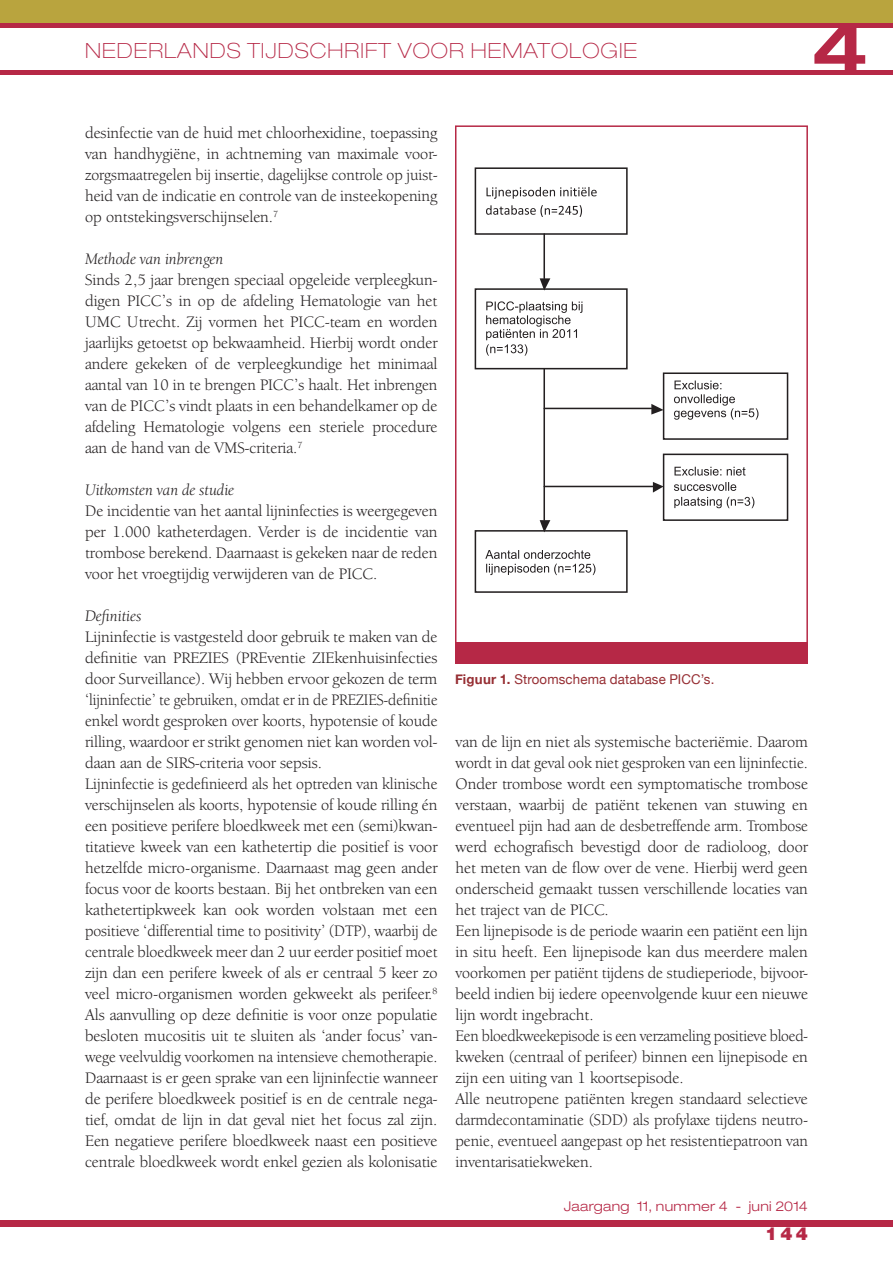
<style>
.page{position:relative;width:893px;height:1263px;background:#fff}
.page>*{position:absolute;margin:0;border:0;box-sizing:border-box;transform-origin:0 0}
.t1{font:700 expanded 69px "Helvetica Neue LT Std";color:#b62846}
.t2{font:100 expanded 21px "Helvetica Neue LT Std";letter-spacing:.05em;color:#b62846}
.t3{font:900 18px "Helvetica Neue LT Std";color:#b62846}
.t4{font:16.5px/21px "Berkeley Oldstyle IT Cby BT";color:#231f20;text-align:justify}
.t5{font:italic 16.5px "Berkeley Oldstyle IT Cby BT";color:#231f20}
.t6{font:13.5px "Helvetica Neue";letter-spacing:.01em;color:#962e33}
.t7{font:300 expanded 13.5px "Helvetica Neue LT Std";letter-spacing:.02em;color:#b62846}
.s1{font-weight:700}
</style>
<div class="page">
<div style="left:0;top:0;width:893px;height:23px;background:#b9a43e"></div>
<div style="left:0;top:1220px;width:893px;height:7px;background:#b62846"></div>
<hr style="left:0;top:70px;width:893px;height:4px;background:#b62846">
<div style="left:0;top:23px;width:893px;height:5px;background:#b62846"></div>
<div style="left:475px;top:167px;width:153px;height:68px;border:2px solid #231f20"></div>
<svg style="left:486px;top:187px;width:111px;height:12px"></svg>
<svg style="left:486px;top:205px;width:96px;height:12px"></svg>
<div style="left:475px;top:288px;width:153px;height:81px;border:2px solid #231f20"></div>
<svg style="left:486px;top:301px;width:96px;height:55px"></svg>
<div style="left:475px;top:530px;width:153px;height:63px;border:2px solid #231f20"></div>
<svg style="left:485px;top:550px;width:110px;height:25px"></svg>
<div style="left:663px;top:372px;width:125px;height:68px;border:2px solid #231f20"></div>
<svg style="left:674px;top:381px;width:84px;height:39px"></svg>
<hr style="left:543px;top:234px;width:2px;height:44px;background:#231f20">
<svg style="left:540px;top:278px;width:10px;height:13px"></svg>
<hr style="left:543px;top:369px;width:2px;height:151px;background:#231f20">
<svg style="left:540px;top:520px;width:10px;height:12px"></svg>
<hr style="left:544px;top:408px;width:107px;height:1px;background:#231f20">
<svg style="left:651px;top:404px;width:13px;height:11px"></svg>
<hr style="left:544px;top:486px;width:109px;height:1px;background:#231f20">
<svg style="left:653px;top:482px;width:10px;height:11px"></svg>
<div style="left:663px;top:454px;width:125px;height:67px;border:2px solid #231f20"></div>
<svg style="left:674px;top:467px;width:72px;height:9px"></svg>
<svg style="left:674px;top:482px;width:62px;height:9px"></svg>
<svg style="left:674px;top:497px;width:80px;height:11px"></svg>
<div style="left:455px;top:125px;width:353px;height:522px;border:2px solid #b62846"></div>
<div style="left:455px;top:643px;width:353px;height:21px;background:#b62846"></div>
<p class="t2" style="left:85px;top:38px;width:554px">NEDERLANDS TIJDSCHRIFT VOOR HEMATOLOGIE</p>
<h1 class="t1" style="left:812px;top:5px;width:58px">4</h1>
<p class="t4" style="left:85px;top:122px;width:354px">desinfectie van de huid met chloorhexidine, toepassing van handhygiëne, in achtneming van maximale voor&shy;zorgsmaatregelen bij insertie, dagelijkse controle op juist&shy;heid van de indicatie en controle van de insteekopening op ontstekingsverschijnselen.<sup>7</sup></p>
<p class="t5" style="left:85px;top:249px;width:140px">Methode van inbrengen</p>
<p class="t4" style="left:85px;top:269px;width:354px">Sinds 2,5 jaar brengen speciaal opgeleide verpleegkun&shy;digen PICC’s in op de afdeling Hematologie van het UMC Utrecht. Zij vormen het PICC-team en worden jaarlijks getoetst op bekwaamheid. Hierbij wordt onder andere gekeken of de verpleegkundige het minimaal aantal van 10 in te brengen PICC’s haalt. Het inbrengen van de PICC’s vindt plaats in een behandelkamer op de afdeling Hematologie volgens een steriele procedure aan de hand van de VMS-criteria.<sup>7</sup></p>
<p class="t5" style="left:85px;top:480px;width:151px">Uitkomsten van de studie</p>
<p class="t4" style="left:85px;top:500px;width:354px">De incidentie van het aantal lijninfecties is weergegeven per 1.000 katheterdagen. Verder is de incidentie van trombose berekend. Daarnaast is gekeken naar de reden voor het vroegtijdig verwijderen van de PICC.</p>
<p class="t5" style="left:85px;top:606px;width:58px">Definities</p>
<p class="t4" style="left:85px;top:626px;width:354px;text-align:left">Lijninfectie is vastgesteld door gebruik te maken van de definitie van PREZIES (PREventie ZIEkenhuisinfecties door Surveillance). Wij hebben ervoor gekozen de term ‘lijninfectie’ te gebruiken, omdat er in de PREZIES-definitie enkel wordt gesproken over koorts, hypotensie of koude rilling, waardoor er strikt genomen niet kan worden vol&shy;daan aan de SIRS-criteria voor sepsis.<br>Lijninfectie is gedefinieerd als het optreden van klinische verschijnselen als koorts, hypotensie of koude rilling én een positieve perifere bloedkweek met een (semi)kwan&shy;titatieve kweek van een kathetertip die positief is voor hetzelfde micro-organisme. Daarnaast mag geen ander focus voor de koorts bestaan. Bij het ontbreken van een kathetertipkweek kan ook worden volstaan met een positieve ‘differential time to positivity’ (DTP), waarbij de centrale bloedkweek meer dan 2 uur eerder positief moet zijn dan een perifere kweek of als er centraal 5 keer zo veel micro-organismen worden gekweekt als perifeer.<sup>8<br></sup>Als aanvulling op deze definitie is voor onze populatie besloten mucositis uit te sluiten als ‘ander focus’ van&shy;wege veelvuldig voorkomen na intensieve chemotherapie.<br>Daarnaast is er geen sprake van een lijninfectie wanneer de perifere bloedkweek positief is en de centrale nega&shy;tief, omdat de lijn in dat geval niet het focus zal zijn.<br>Een negatieve perifere bloedkweek naast een positieve centrale bloedkweek wordt enkel gezien als kolonisatie</p>
<p class="t6" style="left:455px;top:669px;width:261px"><span class="s1">Figuur 1.</span> Stroomschema database PICC’s.</p>
<p class="t4" style="left:455px;top:731px;width:354px;text-align:left">van de lijn en niet als systemische bacteriëmie. Daarom wordt in dat geval ook niet gesproken van een lijninfectie.<br>Onder trombose wordt een symptomatische trombose verstaan, waarbij de patiënt tekenen van stuwing en eventueel pijn had aan de desbetreffende arm. Trombose werd echografisch bevestigd door de radioloog, door het meten van de flow over de vene. Hierbij werd geen onderscheid gemaakt tussen verschillende locaties van het traject van de PICC.<br>Een lijnepisode is de periode waarin een patiënt een lijn in situ heeft. Een lijnepisode kan dus meerdere malen voorkomen per patiënt tijdens de studieperiode, bijvoor&shy;beeld indien bij iedere opeenvolgende kuur een nieuwe lijn wordt ingebracht.<br>Een bloedkweekepisode is een verzameling positieve bloed&shy;kweken (centraal of perifeer) binnen een lijnepisode en zijn een uiting van 1 koortsepisode.<br>Alle neutropene patiënten kregen standaard selectieve darmdecontaminatie (SDD) als profylaxe tijdens neutro&shy;penie, eventueel aangepast op het resistentiepatroon van inventarisatiekweken.</p>
<p class="t7" style="left:564px;top:1198px;width:246px">Jaargang 11, nummer 4 - juni 2014</p>
<p class="t3" style="left:765px;top:1222px;width:44px">144</p>
</div>
